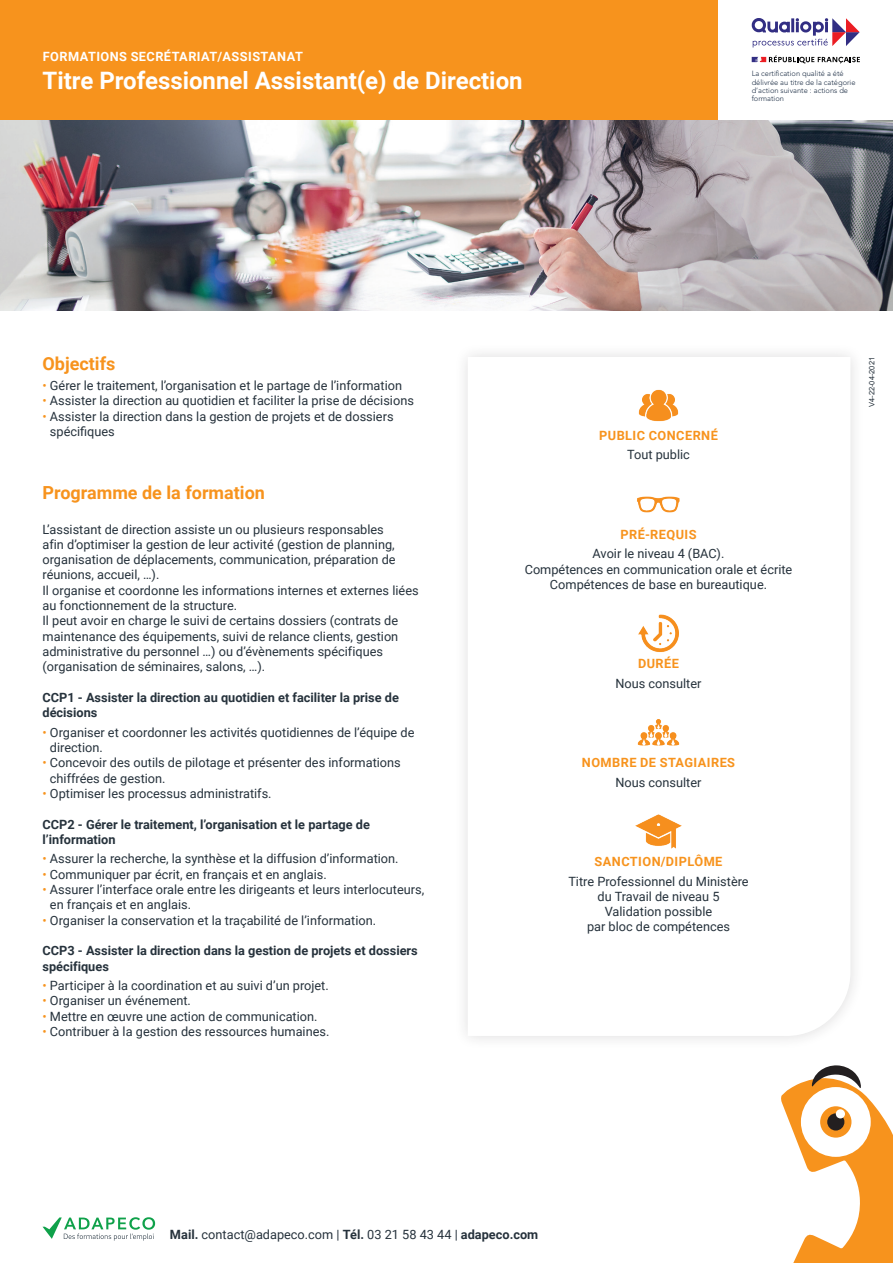
<style>
.page{position:relative;width:893px;height:1263px;background:#fff}
.page>*{position:absolute;margin:0;border:0;box-sizing:border-box;transform-origin:0 0}
.t1{font:700 24px "Roboto";color:#fff}
.t2{font:700 18px "Roboto";color:#f7931d}
.t3{font:12.75px/15.3px "Roboto";color:#26323c}
.t4{font:700 12.75px/15.3px "Roboto";color:#26323c}
.t5{font:700 12.75px "Roboto";letter-spacing:.035em;color:#f7931d}
.t6{font:700 12.75px "Roboto";letter-spacing:.035em;color:#fff}
.t7{font:300 7.5px/8.2px "Avenir";color:#1d2e45}
.t8{font:7.5px "Arial";color:#26323c}
.s1{color:#f7931d}
.s2{font-weight:700}
</style>
<div class="page">
<img style="left:0;top:119px;width:893px;height:191px">
<div style="left:0;top:0;width:893px;height:119px;background:#f7931d"></div>
<img style="left:638px;top:390px;width:41px;height:31px">
<img style="left:637px;top:496px;width:43px;height:17px">
<img style="left:638px;top:614px;width:41px;height:38px">
<img style="left:637px;top:719px;width:43px;height:27px">
<img style="left:635px;top:814px;width:47px;height:35px">
<svg style="left:781px;top:1065px;width:112px;height:198px"></svg>
<svg style="left:43px;top:1217px;width:112px;height:24px"></svg>
<div style="left:719px;top:0;width:174px;height:119px;background:#fff"></div>
<svg style="left:752px;top:18px;width:108px;height:30px"></svg>
<svg style="left:752px;top:55px;width:108px;height:8px"></svg>
<p class="t6" style="left:43px;top:47px;width:262px">FORMATIONS SECRÉTARIAT/ASSISTANAT</p>
<h1 class="t1" style="left:43px;top:64px;width:482px">Titre Professionnel Assistant(e) de Direction</h1>
<p class="t7" style="left:752px;top:70px;width:105px">La certification qualité a été délivrée au titre de la catégorie d’action suivante : actions de formation</p>
<h2 class="t2" style="left:43px;top:351px;width:74px">Objectifs</h2>
<p class="t3" style="left:43px;top:377px;width:361px"><span class="s1">•</span> Gérer le traitement, l’organisation et le partage de l’information</p>
<p class="t3" style="left:43px;top:393px;width:373px"><span class="s1">•</span> Assister la direction au quotidien et faciliter la prise de décisions</p>
<p class="t3" style="left:50px;top:408px;width:345px;text-indent:-7px"><span class="s1">•</span> Assister la direction dans la gestion de projets et de dossiers spécifiques</p>
<h2 class="t2" style="left:43px;top:480px;width:224px">Programme de la formation</h2>
<p class="t3" style="left:43px;top:521px;width:378px">L’assistant de direction assiste un ou plusieurs responsables<br>afin d’optimiser la gestion de leur activité (gestion de planning, organisation de déplacements, communication, préparation de réunions, accueil, …).<br>Il organise et coordonne les informations internes et externes liées au fonctionnement de la structure.<br>Il peut avoir en charge le suivi de certains dossiers (contrats de maintenance des équipements, suivi de relance clients, gestion administrative du personnel …) ou d’évènements spécifiques (organisation de séminaires, salons, …).</p>
<p class="t4" style="left:43px;top:689px;width:358px">CCP1 - Assister la direction au quotidien et faciliter la prise de décisions</p>
<p class="t3" style="left:50px;top:724px;width:366px;text-indent:-7px"><span class="s1">•</span> Organiser et coordonner les activités quotidiennes de l’équipe de direction.</p>
<p class="t3" style="left:50px;top:755px;width:352px;text-indent:-7px"><span class="s1">•</span> Concevoir des outils de pilotage et présenter des informations chiffrées de gestion.</p>
<p class="t3" style="left:43px;top:785px;width:231px"><span class="s1">•</span> Optimiser les processus administratifs.</p>
<p class="t4" style="left:43px;top:816px;width:329px">CCP2 - Gérer le traitement, l’organisation et le partage de l’information</p>
<p class="t3" style="left:43px;top:851px;width:358px"><span class="s1">•</span> Assurer la recherche, la synthèse et la diffusion d’information.</p>
<p class="t3" style="left:43px;top:866px;width:286px"><span class="s1">•</span> Communiquer par écrit, en français et en anglais.</p>
<p class="t3" style="left:50px;top:881px;width:376px;text-indent:-7px"><span class="s1">•</span> Assurer l’interface orale entre les dirigeants et leurs interlocuteurs, en français et en anglais.</p>
<p class="t3" style="left:43px;top:912px;width:335px"><span class="s1">•</span> Organiser la conservation et la traçabilité de l’information.</p>
<p class="t4" style="left:43px;top:942px;width:377px">CCP3 - Assister la direction dans la gestion de projets et dossiers spécifiques</p>
<p class="t3" style="left:43px;top:977px;width:288px"><span class="s1">•</span> Participer à la coordination et au suivi d’un projet.</p>
<p class="t3" style="left:43px;top:993px;width:150px"><span class="s1">•</span> Organiser un événement.</p>
<p class="t3" style="left:43px;top:1008px;width:277px"><span class="s1">•</span> Mettre en œuvre une action de communication.</p>
<p class="t3" style="left:43px;top:1023px;width:288px"><span class="s1">•</span> Contribuer à la gestion des ressources humaines.</p>
<p class="t5" style="left:599px;top:426px;width:120px">PUBLIC CONCERNÉ</p>
<p class="t3" style="left:627px;top:447px;width:64px">Tout public</p>
<p class="t5" style="left:620px;top:525px;width:78px">PRÉ-REQUIS</p>
<p class="t3" style="left:525px;top:545px;width:269px;text-align:center">Avoir le niveau 4 (BAC).<br>Compétences en communication orale et écrite<br>Compétences de base en bureautique.</p>
<p class="t5" style="left:638px;top:655px;width:42px">DURÉE</p>
<p class="t3" style="left:615px;top:675px;width:88px">Nous consulter</p>
<p class="t5" style="left:582px;top:754px;width:155px">NOMBRE DE STAGIAIRES</p>
<p class="t3" style="left:615px;top:774px;width:88px">Nous consulter</p>
<p class="t5" style="left:595px;top:852px;width:129px">SANCTION/DIPLÔME</p>
<p class="t3" style="left:568px;top:873px;width:182px;text-align:center">Titre Professionnel du Ministère du Travail de niveau 5<br>Validation possible<br>par bloc de compétences</p>
<p class="t3" style="left:170px;top:1227px;width:370px"><span class="s2">Mail.</span> contact@adapeco.com | <span class="s2">Tél.</span> 03 21 58 43 44 | <span class="s2">adapeco.com</span></p>
<p class="t8" style="left:867px;top:407px;width:52px;rotate:-90deg">V4-22-04-2021</p>
</div>
